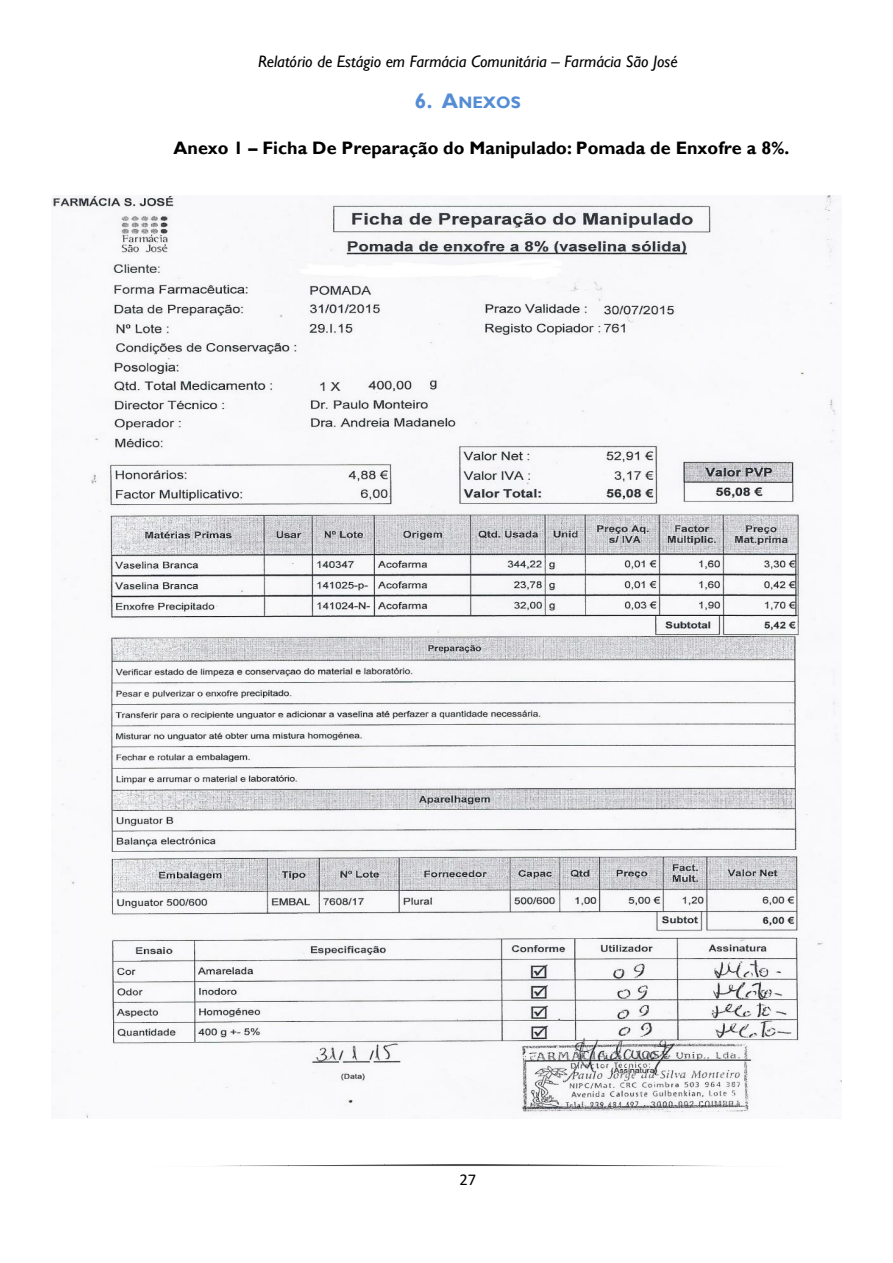
<style>
.page{position:relative;width:893px;height:1263px;background:#fff}
.page>*{position:absolute;margin:0;border:0;box-sizing:border-box;transform-origin:0 0}
.t1{font:700 18px "Gill Sans MT";color:#000}
.t2{font:italic 16.5px "Gill Sans MT";color:#000}
.t3{font:700 16.5px "Gill Sans MT";color:#548dd4}
.t4{font:16.5px "Calibri";color:#000}
.s1{font-size:21px}
</style>
<div class="page">
<svg style="left:219px;top:1164px;width:502px;height:2px"></svg>
<img style="left:52px;top:196px;width:790px;height:922px">
<p class="t2" style="left:258px;top:51px;width:421px">Relatório de Estágio em Farmácia Comunitária – Farmácia São José</p>
<p class="t3" style="left:415px;top:92px;width:107px"><span class="s1">6. A</span>NEXOS</p>
<p class="t1" style="left:174px;top:137px;width:617px">Anexo 1 – Ficha De Preparação do Manipulado: Pomada de Enxofre a 8%.</p>
<p class="t4" style="left:459px;top:1173px;width:18px">27</p>
</div>
